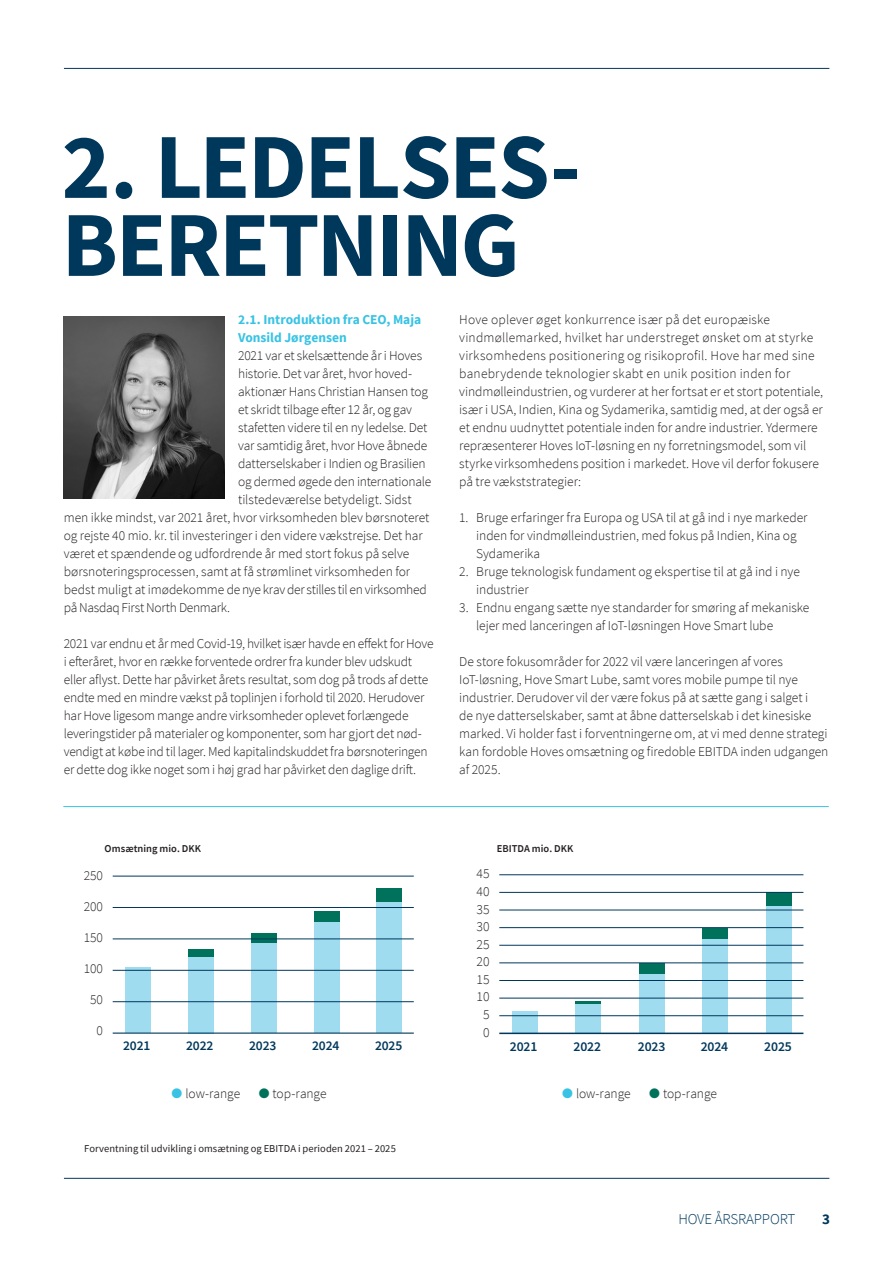
<style>
.page{position:relative;width:893px;height:1263px;background:#fff}
.page>*{position:absolute;margin:0;border:0;box-sizing:border-box;transform-origin:0 0}
.Headline_Blue{font:700 93px/78px "Source Sans Pro";letter-spacing:-.025em;color:#00385c}
.t1{font:300 15px "Source Sans Pro";letter-spacing:-.01em;color:#00385c}
.t2{font:700 15px "Source Sans Pro";color:#00385c}
.t3{font:600 13.65px "Source Sans Pro";letter-spacing:-.01em;color:#00385c}
.t4{font:300 13.65px/17.5px "Source Sans Pro";color:#231f20;text-align:center}
.Brød_Sort{font:300 13.5px/18px "Source Sans Pro";letter-spacing:-.005em;color:#231f20}
.Brød_Sort-2{font:700 13.5px/18px "Source Sans Pro";color:#38c3e4}
.t5{font:600 13.5px "Source Sans Pro";letter-spacing:-.01em;color:#00385c}
.Figurtekst_blå{font:10.5px "Source Sans Pro";letter-spacing:.005em;color:#231f20}
.Fodnote_Hvid{font:600 10.5px "Source Sans Pro";letter-spacing:.005em;color:#231f20}
.s1{font-family:"Alright Sans";font-weight:900;color:#38c3e4}
.s2{font-family:"Alright Sans";font-weight:900;color:#00725c}
</style>
<div class="page">
<hr style="left:64px;top:1178px;width:765px;height:1px;background:#00385c">
<hr style="left:64px;top:68px;width:765px;height:1px;background:#00385c">
<div style="left:125px;top:970px;width:25px;height:63px;background:#a0dcf0"></div>
<hr style="left:125px;top:967px;width:25px;height:3px;background:#a0dcf0">
<div style="left:188px;top:957px;width:25px;height:76px;background:#a0dcf0"></div>
<div style="left:188px;top:950px;width:25px;height:7px;background:#00725c"></div>
<div style="left:251px;top:942px;width:25px;height:91px;background:#a0dcf0"></div>
<svg style="left:251px;top:933px;width:25px;height:9px"></svg>
<div style="left:314px;top:921px;width:25px;height:112px;background:#a0dcf0"></div>
<div style="left:314px;top:911px;width:25px;height:10px;background:#00725c"></div>
<div style="left:377px;top:902px;width:25px;height:131px;background:#a0dcf0"></div>
<div style="left:377px;top:889px;width:25px;height:13px;background:#00725c"></div>
<hr style="left:113px;top:876px;width:301px;height:1px;background:#00385c">
<hr style="left:113px;top:907px;width:301px;height:1px;background:#00385c">
<hr style="left:113px;top:939px;width:301px;height:1px;background:#00385c">
<hr style="left:113px;top:970px;width:301px;height:1px;background:#00385c">
<hr style="left:113px;top:1001px;width:301px;height:1px;background:#00385c">
<hr style="left:113px;top:1032px;width:301px;height:2px;background:#00385c">
<div style="left:512px;top:1013px;width:25px;height:20px;background:#a0dcf0"></div>
<hr style="left:512px;top:1011px;width:25px;height:2px;background:#a0dcf0">
<div style="left:575px;top:1004px;width:26px;height:29px;background:#a0dcf0"></div>
<hr style="left:575px;top:1001px;width:26px;height:2px;background:#00725c">
<div style="left:639px;top:974px;width:26px;height:59px;background:#a0dcf0"></div>
<div style="left:639px;top:963px;width:26px;height:11px;background:#00725c"></div>
<div style="left:702px;top:938px;width:26px;height:95px;background:#a0dcf0"></div>
<div style="left:702px;top:928px;width:26px;height:10px;background:#00725c"></div>
<div style="left:766px;top:906px;width:26px;height:127px;background:#a0dcf0"></div>
<div style="left:766px;top:892px;width:26px;height:14px;background:#00725c"></div>
<hr style="left:499px;top:874px;width:304px;height:1px;background:#00385c">
<hr style="left:499px;top:892px;width:304px;height:1px;background:#00385c">
<hr style="left:499px;top:910px;width:304px;height:1px;background:#00385c">
<hr style="left:499px;top:927px;width:304px;height:1px;background:#00385c">
<hr style="left:499px;top:945px;width:304px;height:1px;background:#00385c">
<hr style="left:499px;top:962px;width:304px;height:1px;background:#00385c">
<hr style="left:499px;top:980px;width:304px;height:1px;background:#00385c">
<hr style="left:499px;top:998px;width:304px;height:1px;background:#00385c">
<hr style="left:499px;top:1015px;width:304px;height:1px;background:#00385c">
<hr style="left:499px;top:1032px;width:304px;height:2px;background:#00385c">
<img style="left:64px;top:316px;width:161px;height:183px">
<hr style="left:63px;top:806px;width:766px;height:1px;background:#38c3e4">
<p class="Headline_Blue" style="left:62px;top:127px;width:521px">2. LEDELSES-<br>BERETNING</p>
<p class="Brød_Sort-2" style="left:238px;top:310px;width:185px">2.1. Introduktion fra CEO, Maja<br>Vonsild Jørgensen</p>
<p class="Brød_Sort" style="left:238px;top:347px;width:186px">2021 var et skelsættende år i Hoves</p>
<p class="Brød_Sort" style="left:238px;top:365px;width:175px">historie. Det var året, hvor hoved-</p>
<p class="Brød_Sort" style="left:238px;top:383px;width:191px">aktionær Hans Christian Hansen tog</p>
<p class="Brød_Sort" style="left:238px;top:401px;width:175px">et skridt tilbage efter 12 år, og gav</p>
<p class="Brød_Sort" style="left:238px;top:419px;width:191px">stafetten videre til en ny ledelse. Det</p>
<p class="Brød_Sort" style="left:238px;top:437px;width:191px">var samtidig året, hvor Hove åbnede</p>
<p class="Brød_Sort" style="left:238px;top:455px;width:189px">datterselskaber i Indien og Brasilien</p>
<p class="Brød_Sort" style="left:238px;top:473px;width:195px">og dermed øgede den internationale</p>
<p class="Brød_Sort" style="left:238px;top:491px;width:175px">tilstedeværelse betydeligt. Sidst</p>
<p class="Brød_Sort" style="left:64px;top:509px;width:367px">men ikke mindst, var 2021 året, hvor virksomheden blev børsnoteret</p>
<p class="Brød_Sort" style="left:64px;top:527px;width:360px">og rejste 40 mio. kr. til investeringer i den videre vækstrejse. Det har</p>
<p class="Brød_Sort" style="left:64px;top:545px;width:347px">været et spændende og udfordrende år med stort fokus på selve</p>
<p class="Brød_Sort" style="left:64px;top:563px;width:348px">børsnoteringsprocessen, samt at få strømlinet virksomheden for</p>
<p class="Brød_Sort" style="left:64px;top:581px;width:364px">bedst muligt at imødekomme de nye krav der stilles til en virksomhed</p>
<p class="Brød_Sort" style="left:64px;top:599px;width:168px">på Nasdaq First North Denmark.</p>
<p class="Brød_Sort" style="left:64px;top:635px;width:371px">2021 var endnu et år med Covid-19, hvilket især havde en effekt for Hove i efteråret, hvor en række forventede ordrer fra kunder blev udskudt eller aflyst. Dette har påvirket årets resultat, som dog på trods af dette endte med en mindre vækst på toplinjen i forhold til 2020. Herudover har Hove ligesom mange andre virksomheder oplevet forlængede leveringstider på materialer og komponenter, som har gjort det nød&shy;vendigt at købe ind til lager. Med kapitalindskuddet fra børsnoteringen er dette dog ikke noget som i høj grad har påvirket den daglige drift.</p>
<p class="Brød_Sort" style="left:459px;top:311px;width:365px">Hove oplever øget konkurrence især på det europæiske vindmøllemarked, hvilket har understreget ønsket om at styrke virksomhedens positionering og risikoprofil. Hove har med sine banebrydende teknologier skabt en unik position inden for vindmølleindustrien, og vurderer at her fortsat er et stort potentiale, især i USA, Indien, Kina og Sydamerika, samtidig med, at der også er et endnu uudnyttet potentiale inden for andre industrier. Ydermere repræsenterer Hoves IoT-løsning en ny forretningsmodel, som vil styrke virksomhedens position i markedet. Hove vil derfor fokusere på tre vækststrategier:</p>
<p class="Brød_Sort" style="left:476px;top:509px;width:333px;text-indent:-17px">1. Bruge erfaringer fra Europa og USA til at gå ind i nye markeder inden for vindmølleindustrien, med fokus på Indien, Kina og<br>Sydamerika</p>
<p class="Brød_Sort" style="left:476px;top:563px;width:325px;text-indent:-17px">2. Bruge teknologisk fundament og ekspertise til at gå ind i nye industrier</p>
<p class="Brød_Sort" style="left:476px;top:599px;width:335px;text-indent:-17px">3. Endnu engang sætte nye standarder for smøring af mekaniske lejer med lanceringen af IoT-løsningen Hove Smart lube</p>
<p class="Brød_Sort" style="left:459px;top:653px;width:371px">De store fokusområder for 2022 vil være lanceringen af vores IoT-løsning, Hove Smart Lube, samt vores mobile pumpe til nye industrier. Derudover vil der være fokus på at sætte gang i salget i<br>de nye datterselskaber, samt at åbne datterselskab i det kinesiske marked. Vi holder fast i forventningerne om, at vi med denne strategi kan fordoble Hoves omsætning og firedoble EBITDA inden udgangen af 2025.</p>
<p class="Fodnote_Hvid" style="left:105px;top:842px;width:98px">Omsætning mio. DKK</p>
<p class="Fodnote_Hvid" style="left:497px;top:842px;width:78px">EBITDA mio. DKK</p>
<p class="Brød_Sort" style="left:84px;top:866px;width:21px">250</p>
<p class="Brød_Sort" style="left:84px;top:897px;width:21px">200</p>
<p class="Brød_Sort" style="left:84px;top:928px;width:21px">150</p>
<p class="Brød_Sort" style="left:84px;top:960px;width:21px">100</p>
<p class="Brød_Sort" style="left:90px;top:991px;width:14px">50</p>
<p class="Brød_Sort" style="left:97px;top:1022px;width:8px">0</p>
<p class="t4" style="left:477px;top:865px;width:15px">45<br>40<br>35<br>30<br>25<br>20<br>15<br>10<br>5<br>0</p>
<p class="t5" style="left:123px;top:1037px;width:29px">2021</p>
<p class="t5" style="left:186px;top:1037px;width:29px">2022</p>
<p class="t5" style="left:249px;top:1037px;width:29px">2023</p>
<p class="t5" style="left:312px;top:1037px;width:29px">2024</p>
<p class="t5" style="left:375px;top:1037px;width:29px">2025</p>
<p class="t3" style="left:510px;top:1037px;width:29px">2021</p>
<p class="t3" style="left:573px;top:1037px;width:29px">2022</p>
<p class="t3" style="left:638px;top:1037px;width:29px">2023</p>
<p class="t3" style="left:701px;top:1037px;width:29px">2024</p>
<p class="t3" style="left:764px;top:1037px;width:29px">2025</p>
<p class="Brød_Sort" style="left:171px;top:1085px;width:71px"><span class="s1">●</span> low-range</p>
<p class="Brød_Sort" style="left:258px;top:1085px;width:70px"><span class="s2">●</span> top-range</p>
<p class="Brød_Sort" style="left:561px;top:1085px;width:71px"><span class="s1">●</span> low-range</p>
<p class="Brød_Sort" style="left:648px;top:1085px;width:70px"><span class="s2">●</span> top-range</p>
<p class="Figurtekst_blå" style="left:84px;top:1142px;width:313px">Forventning til udvikling i omsætning og EBITDA i perioden 2021 – 2025</p>
<p class="t1" style="left:678px;top:1210px;width:119px">HOVE ÅRSRAPPORT</p>
<p class="t2" style="left:822px;top:1209px;width:9px">3</p>
</div>
